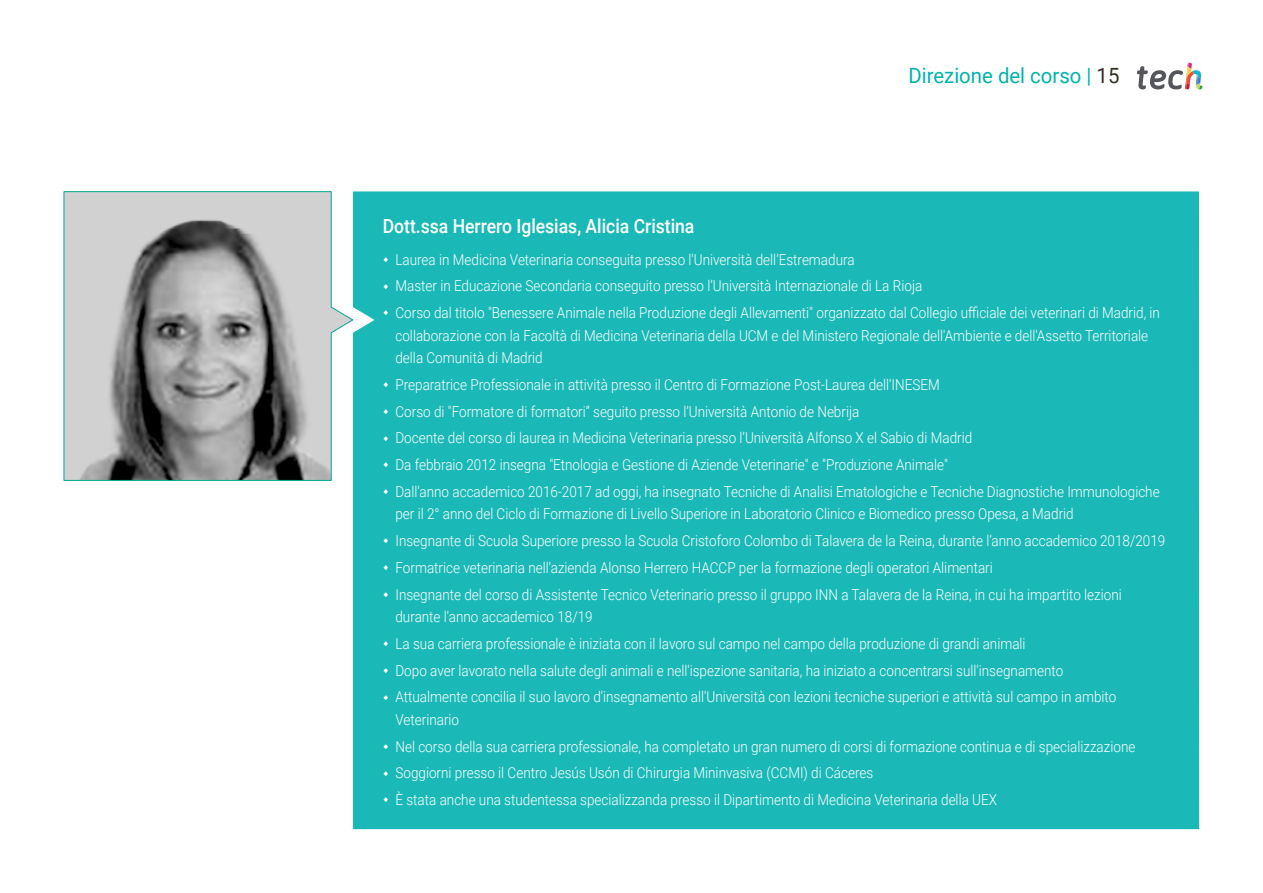
<style>
.page{position:relative;width:1263px;height:893px;background:#fff}
.page>*{position:absolute;margin:0;border:0;box-sizing:border-box;transform-origin:0 0}
.t1{font:21px "Roboto";color:#00b2af}
.t2{font:500 19.5px "Roboto";color:#fff;scale:.9 1}
.t3{font:300 15px/26.7px "Roboto";color:#fff;scale:.9 1}
.s1{color:#312e20}
</style>
<div class="page">
<svg style="left:1137px;top:63px;width:65px;height:27px"></svg>
<div style="left:353px;top:191px;width:846px;height:638px;background:#1ab9b7"></div>
<svg style="left:64px;top:191px;width:289px;height:290px;background:#a6a8a7"></svg>
<svg style="left:384px;top:257px;width:4px;height:5px"></svg>
<svg style="left:384px;top:284px;width:4px;height:5px"></svg>
<svg style="left:384px;top:310px;width:4px;height:5px"></svg>
<svg style="left:384px;top:382px;width:4px;height:5px"></svg>
<svg style="left:384px;top:409px;width:4px;height:5px"></svg>
<svg style="left:384px;top:436px;width:4px;height:5px"></svg>
<svg style="left:384px;top:462px;width:4px;height:5px"></svg>
<svg style="left:384px;top:489px;width:4px;height:5px"></svg>
<svg style="left:384px;top:538px;width:4px;height:5px"></svg>
<svg style="left:384px;top:565px;width:4px;height:5px"></svg>
<svg style="left:384px;top:592px;width:4px;height:5px"></svg>
<svg style="left:384px;top:641px;width:4px;height:5px"></svg>
<svg style="left:384px;top:668px;width:4px;height:5px"></svg>
<svg style="left:384px;top:695px;width:4px;height:5px"></svg>
<svg style="left:384px;top:744px;width:4px;height:5px"></svg>
<svg style="left:384px;top:771px;width:4px;height:5px"></svg>
<svg style="left:384px;top:797px;width:4px;height:5px"></svg>
<h1 class="t1" style="left:908px;top:61px;width:213px">Direzione del corso | <span class="s1">15</span></h1>
<h2 class="t2" style="left:383px;top:212px;width:348px">Dott.ssa Herrero Iglesias, Alicia Cristina</h2>
<p class="t3" style="left:395px;top:245px;width:851px">Laurea in Medicina Veterinaria conseguita presso l'Università dell’Estremadura<br>Master in Educazione Secondaria conseguito presso l’Università Internazionale di La Rioja<br>Corso dal titolo "Benessere Animale nella Produzione degli Allevamenti" organizzato dal Collegio ufficiale dei veterinari di Madrid, in</p>
<p class="t3" style="left:395px;top:323px;width:838px;line-height:22.5px">collaborazione con la Facoltà di Medicina Veterinaria della UCM e del Ministero Regionale dell'Ambiente e dell'Assetto Territoriale della Comunità di Madrid</p>
<p class="t3" style="left:395px;top:371px;width:851px">Preparatrice Professionale in attività presso il Centro di Formazione Post-Laurea dell'INESEM<br>Corso di "Formatore di formatori” seguito presso l’Università Antonio de Nebrija<br>Docente del corso di laurea in Medicina Veterinaria presso l’Università Alfonso X el Sabio di Madrid<br>Da febbraio 2012 insegna "Etnologia e Gestione di Aziende Veterinarie" e "Produzione Animale"<br>Dall'anno accademico 2016-2017 ad oggi, ha insegnato Tecniche di Analisi Ematologiche e Tecniche Diagnostiche Immunologiche</p>
<p class="t3" style="left:395px;top:500px;width:857px">per il 2° anno del Ciclo di Formazione di Livello Superiore in Laboratorio Clinico e Biomedico presso Opesa, a Madrid<br>Insegnante di Scuola Superiore presso la Scuola Cristoforo Colombo di Talavera de la Reina, durante l’anno accademico 2018/2019<br>Formatrice veterinaria nell'azienda Alonso Herrero HACCP per la formazione degli operatori Alimentari<br>Insegnante del corso di Assistente Tecnico Veterinario presso il gruppo INN a Talavera de la Reina, in cui ha impartito lezioni</p>
<p class="t3" style="left:395px;top:603px;width:802px">durante l'anno accademico 18/19<br>La sua carriera professionale è iniziata con il lavoro sul campo nel campo della produzione di grandi animali<br>Dopo aver lavorato nella salute degli animali e nell'ispezione sanitaria, ha iniziato a concentrarsi sull'insegnamento Attualmente concilia il suo lavoro d'insegnamento all'Università con lezioni tecniche superiori e attività sul campo in ambito</p>
<p class="t3" style="left:395px;top:706px;width:824px">Veterinario<br>Nel corso della sua carriera professionale, ha completato un gran numero di corsi di formazione continua e di specializzazione Soggiorni presso il Centro Jesús Usón di Chirurgia Mininvasiva (CCMI) di Cáceres<br>È stata anche una studentessa specializzanda presso il Dipartimento di Medicina Veterinaria della UEX</p>
</div>
